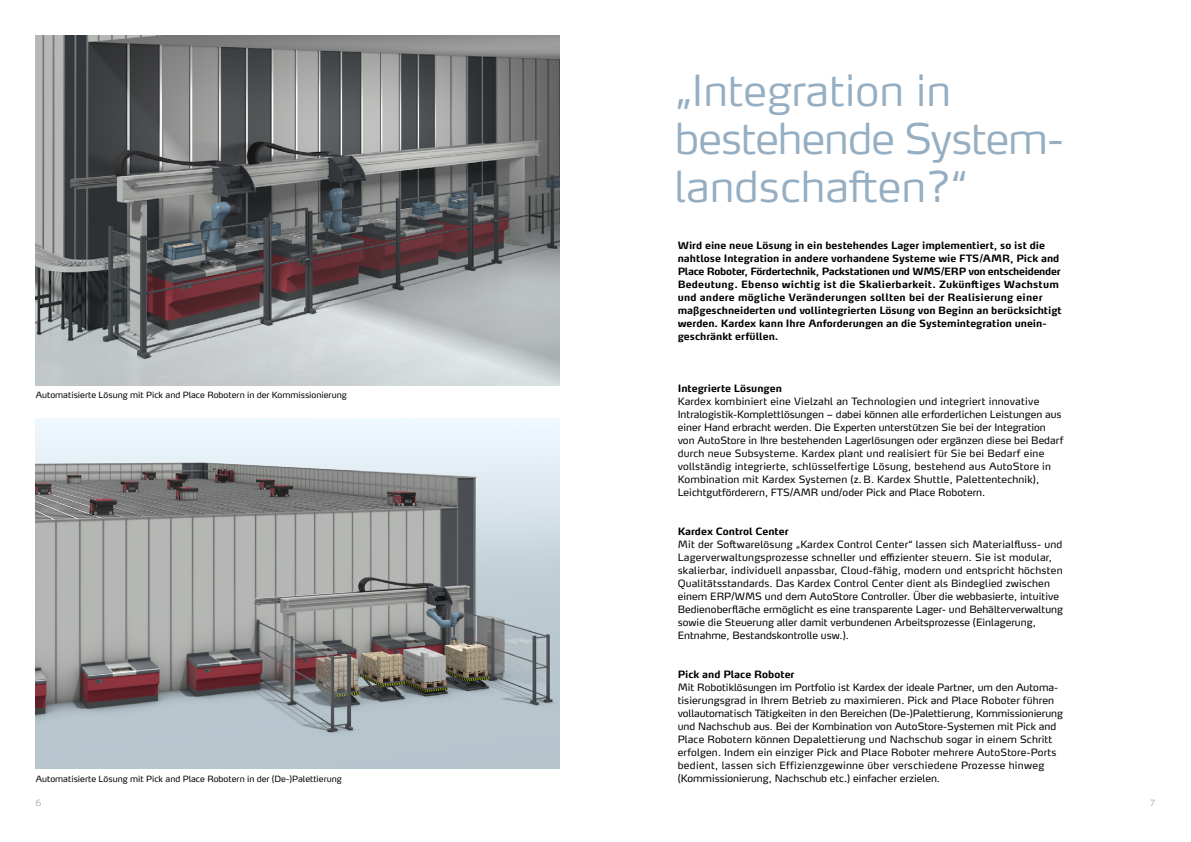
<style>
.page{position:relative;width:1191px;height:842px;background:#fff}
.page>*{position:absolute;margin:0;border:0;box-sizing:border-box;transform-origin:0 0}
.t1{font:300 42px/48px "Max Pro";color:#96aec2}
.t2{font:10px/13px "Max Pro";letter-spacing:.01em;color:#000}
.t3{font:700 10px/13px "Max Pro";color:#000}
.t4{font:8.5px "Max Pro";color:#000}
.t5{font:300 8.5px "Max Pro";color:#a8aca9}
</style>
<div class="page">
<img style="left:36px;top:418px;width:524px;height:351px">
<img style="left:36px;top:36px;width:524px;height:349px">
<p class="t4" style="left:36px;top:388px;width:312px">Automatisierte Lösung mit Pick and Place Robotern in der Kommissionierung</p>
<p class="t4" style="left:36px;top:772px;width:308px">Automatisierte Lösung mit Pick and Place Robotern in der (De-)Palettierung</p>
<h1 class="t1" style="left:674px;top:62px;width:391px">„Integration in bestehende System&shy;landschaften?“</h1>
<p class="t3" style="left:677px;top:237px;width:385px">Wird eine neue Lösung in ein bestehendes Lager implementiert, so ist die nahtlose Integration in andere vorhandene Systeme wie FTS/AMR, Pick and Place Roboter, Fördertechnik, Packstationen und WMS/ERP von entscheidender Bedeutung. Ebenso wichtig ist die Skalierbarkeit. Zukünftiges Wachstum und andere mögliche Veränderungen sollten bei der Realisierung einer maßgeschneiderten und vollintegrierten Lösung von Beginn an berücksichtigt werden. Kardex kann Ihre Anforderungen an die Systemintegration unein&shy;geschränkt erfüllen.</p>
<p class="t3" style="left:677px;top:380px;width:106px">Integrierte Lösungen</p>
<p class="t2" style="left:677px;top:394px;width:387px">Kardex kombiniert eine Vielzahl an Technologien und integriert innovative Intralogistik-Komplettlösungen – dabei können alle erforderlichen Leistungen aus einer Hand erbracht werden. Die Experten unterstützen Sie bei der Integration von AutoStore in Ihre bestehenden Lagerlösungen oder ergänzen diese bei Bedarf durch neue Subsysteme. Kardex plant und realisiert für Sie bei Bedarf eine vollständig integrierte, schlüsselfertige Lösung, bestehend aus AutoStore in Kombination mit Kardex Systemen (z. B. Kardex Shuttle, Palettentechnik), Leichtgutförderern, FTS/AMR und/oder Pick and Place Robotern.</p>
<p class="t3" style="left:677px;top:523px;width:112px">Kardex Control Center</p>
<p class="t2" style="left:677px;top:537px;width:387px">Mit der Softwarelösung „Kardex Control Center“ lassen sich Materialfluss- und Lagerverwaltungsprozesse schneller und effizienter steuern. Sie ist modular, skalierbar, individuell anpassbar, Cloud-fähig, modern und entspricht höchsten Qualitätsstandards. Das Kardex Control Center dient als Bindeglied zwischen einem ERP/WMS und dem AutoStore Controller. Über die webbasierte, intuitive Bedienoberfläche ermöglicht es eine transparente Lager- und Behälterverwaltung sowie die Steuerung aller damit verbundenen Arbeitsprozesse (Einlagerung, Entnahme, Bestandskontrolle usw.).</p>
<p class="t3" style="left:677px;top:666px;width:118px">Pick and Place Roboter</p>
<p class="t2" style="left:677px;top:680px;width:387px">Mit Robotiklösungen im Portfolio ist Kardex der ideale Partner, um den Automa&shy;tisierungsgrad in Ihrem Betrieb zu maximieren. Pick and Place Roboter führen vollautomatisch Tätigkeiten in den Bereichen (De-)Palettierung, Kommissionierung und Nachschub aus. Bei der Kombination von AutoStore-Systemen mit Pick and Place Robotern können Depalettierung und Nachschub sogar in einem Schritt erfolgen. Indem ein einziger Pick and Place Roboter mehrere AutoStore-Ports bedient, lassen sich Effizienzgewinne über verschiedene Prozesse hinweg (Kommissionierung, Nachschub etc.) einfacher erzielen.</p>
<p class="t5" style="left:36px;top:796px;width:7px">6</p>
<p class="t5" style="left:1150px;top:796px;width:7px">7</p>
</div>
